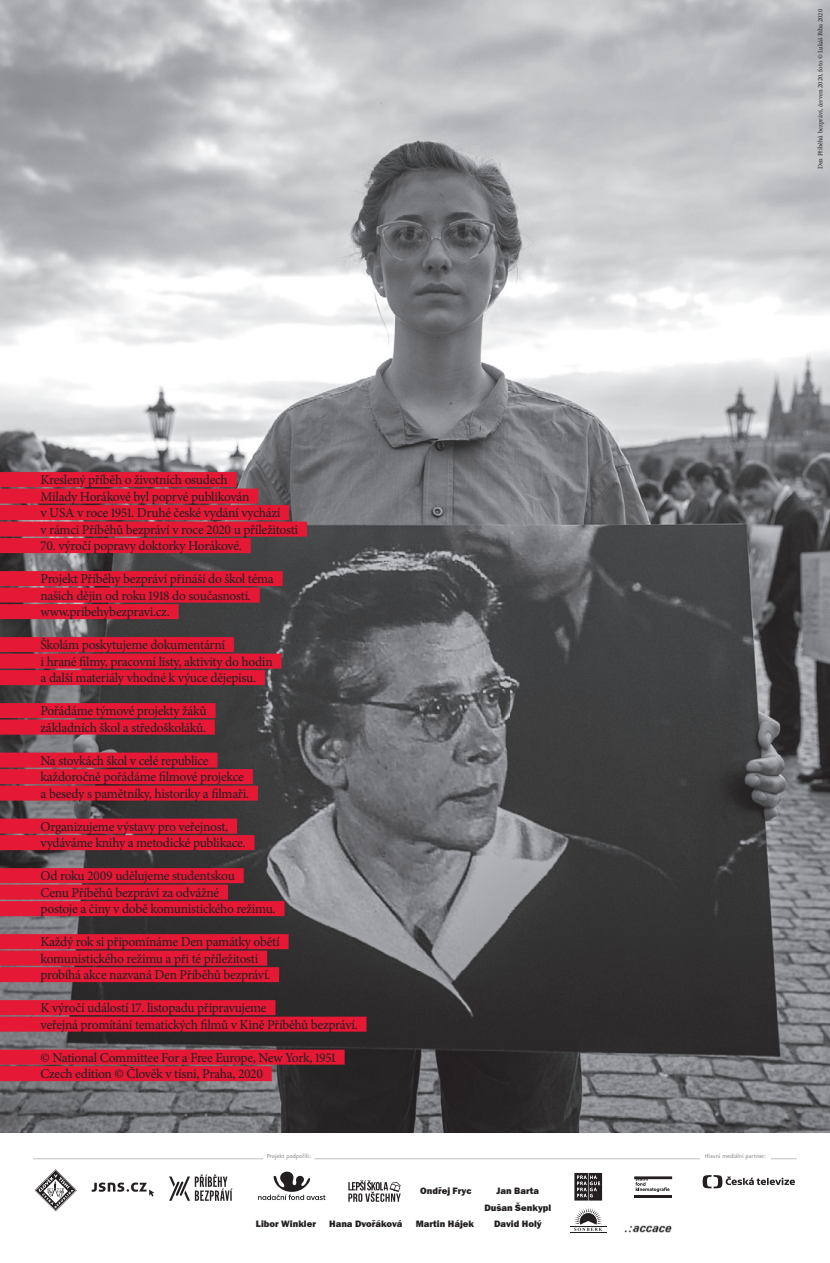
<style>
.page{position:relative;width:830px;height:1263px;background:#fff}
.page>*{position:absolute;margin:0;border:0;box-sizing:border-box;transform-origin:0 0}
.t1{font:13.5px/16.5px "Minion Pro";letter-spacing:-.02em;color:#231f20}
.t2{font:9.6px/16.2px "Franklin Gothic URW Hea";color:#231f20;text-align:center}
.t3{font:6.98px "Eureka Sans OT";color:#808285}
.t4{font:6.75px "Minion Pro";color:#231f20}
</style>
<div class="page">
<img style="left:0;top:0;width:829px;height:1133px">
<div style="left:0;top:472px;width:236px;height:15px;background:#e51836"></div>
<div style="left:0;top:489px;width:258px;height:15px;background:#e51836"></div>
<div style="left:0;top:505px;width:289px;height:15px;background:#e51836"></div>
<div style="left:0;top:522px;width:307px;height:15px;background:#e51836"></div>
<div style="left:0;top:538px;width:251px;height:15px;background:#e51836"></div>
<div style="left:0;top:571px;width:282px;height:15px;background:#e51836"></div>
<div style="left:0;top:588px;width:260px;height:15px;background:#e51836"></div>
<div style="left:0;top:604px;width:178px;height:15px;background:#e51836"></div>
<div style="left:0;top:637px;width:234px;height:15px;background:#e51836"></div>
<div style="left:0;top:654px;width:281px;height:15px;background:#e51836"></div>
<div style="left:0;top:670px;width:265px;height:15px;background:#e51836"></div>
<div style="left:0;top:703px;width:215px;height:15px;background:#e51836"></div>
<div style="left:0;top:720px;width:215px;height:15px;background:#e51836"></div>
<div style="left:0;top:753px;width:217px;height:15px;background:#e51836"></div>
<div style="left:0;top:769px;width:253px;height:15px;background:#e51836"></div>
<div style="left:0;top:786px;width:258px;height:15px;background:#e51836"></div>
<div style="left:0;top:819px;width:237px;height:15px;background:#e51836"></div>
<div style="left:0;top:835px;width:254px;height:15px;background:#e51836"></div>
<div style="left:0;top:868px;width:243px;height:15px;background:#e51836"></div>
<div style="left:0;top:885px;width:228px;height:15px;background:#e51836"></div>
<div style="left:0;top:901px;width:284px;height:15px;background:#e51836"></div>
<div style="left:0;top:934px;width:288px;height:15px;background:#e51836"></div>
<div style="left:0;top:951px;width:267px;height:15px;background:#e51836"></div>
<div style="left:0;top:967px;width:279px;height:15px;background:#e51836"></div>
<div style="left:0;top:1000px;width:275px;height:15px;background:#e51836"></div>
<div style="left:0;top:1017px;width:366px;height:15px;background:#e51836"></div>
<div style="left:0;top:1050px;width:344px;height:15px;background:#e51836"></div>
<div style="left:0;top:1066px;width:271px;height:15px;background:#e51836"></div>
<svg style="left:702px;top:1175px;width:92px;height:13px"></svg>
<svg style="left:35px;top:1169px;width:42px;height:42px"></svg>
<svg style="left:91px;top:1182px;width:63px;height:14px"></svg>
<svg style="left:169px;top:1174px;width:63px;height:27px"></svg>
<svg style="left:634px;top:1176px;width:38px;height:22px"></svg>
<hr style="left:634px;top:1195px;width:37px;height:3px;background:#231f20">
<svg style="left:574px;top:1173px;width:27px;height:27px"></svg>
<svg style="left:258px;top:1171px;width:67px;height:29px"></svg>
<svg style="left:348px;top:1180px;width:52px;height:22px"></svg>
<svg style="left:574px;top:1208px;width:28px;height:23px"></svg>
<hr style="left:569px;top:1226px;width:37px;height:1px;background:#231f20">
<hr style="left:569px;top:1232px;width:37px;height:1px;background:#231f20">
<img style="left:624px;top:1225px;width:48px;height:8px">
<hr style="left:314px;top:1158px;width:385px;height:1px;background:#808285">
<hr style="left:33px;top:1158px;width:230px;height:1px;background:#808285">
<svg style="left:699px;top:1158px;width:97px;height:2px"></svg>
<div style="left:705px;top:1153px;width:60px;height:7px;background:#fff"></div>
<p class="t4" style="left:815px;top:169px;width:162px;rotate:-90deg">Den Příběhů bezpráví, červen 2020, foto © Lukáš Bíba 2020</p>
<p class="t1" style="left:40px;top:472px;width:259px">Kreslený příběh o životních osudech<br>Milady Horákové byl poprvé publikován<br>v USA v roce 1951. Druhé české vydání vychází<br>v rámci Příběhů bezpráví v roce 2020 u příležitosti</p>
<p class="t1" style="left:40px;top:538px;width:203px">70. výročí popravy doktorky Horákové.</p>
<p class="t1" style="left:40px;top:571px;width:235px">Projekt Příběhy bezpráví přináší do škol téma našich dějin od roku 1918 do současnosti. www.pribehybezpravi.cz.</p>
<p class="t1" style="left:40px;top:637px;width:233px">Školám poskytujeme dokumentární<br>i hrané filmy, pracovní listy, aktivity do hodin a další materiály vhodné k výuce dějepisu.</p>
<p class="t1" style="left:40px;top:703px;width:168px">Pořádáme týmové projekty žáků základních škol a středoškoláků.</p>
<p class="t1" style="left:40px;top:752px;width:210px">Na stovkách škol v celé republice každoročně pořádáme filmové projekce a besedy s pamětníky, historiky a filmaři.</p>
<p class="t1" style="left:40px;top:818px;width:206px">Organizujeme výstavy pro veřejnost, vydáváme knihy a metodické publikace.</p>
<p class="t1" style="left:40px;top:868px;width:236px">Od roku 2009 udělujeme studentskou<br>Cenu Příběhů bezpráví za odvážné<br>postoje a činy v době komunistického režimu.</p>
<p class="t1" style="left:40px;top:934px;width:241px">Každý rok si připomínáme Den památky obětí komunistického režimu a při té příležitosti probíhá akce nazvaná Den Příběhů bezpráví.</p>
<p class="t1" style="left:40px;top:1000px;width:318px">K výročí událostí 17. listopadu připravujeme<br>veřejná promítání tematických filmů v Kině Příběhů bezpráví.</p>
<p class="t1" style="left:40px;top:1049px;width:297px">© National Committee For a Free Europe, New York, 1951<br>Czech edition © Člověk v tísni, Praha, 2020</p>
<p class="t3" style="left:266px;top:1153px;width:46px">Projekt podpořili:</p>
<p class="t3" style="left:704px;top:1153px;width:63px">Hlavní mediální partner:</p>
<p class="t2" style="left:420px;top:1183px;width:53px">Ondřej Fryc</p>
<p class="t2" style="left:484px;top:1183px;width:68px">Jan Barta<br>Dušan Šenkypl<br>David Holý</p>
<p class="t2" style="left:256px;top:1215px;width:62px">Libor Winkler</p>
<p class="t2" style="left:329px;top:1215px;width:75px">Hana Dvořáková</p>
<p class="t2" style="left:415px;top:1215px;width:60px">Martin Hájek</p>
</div>
